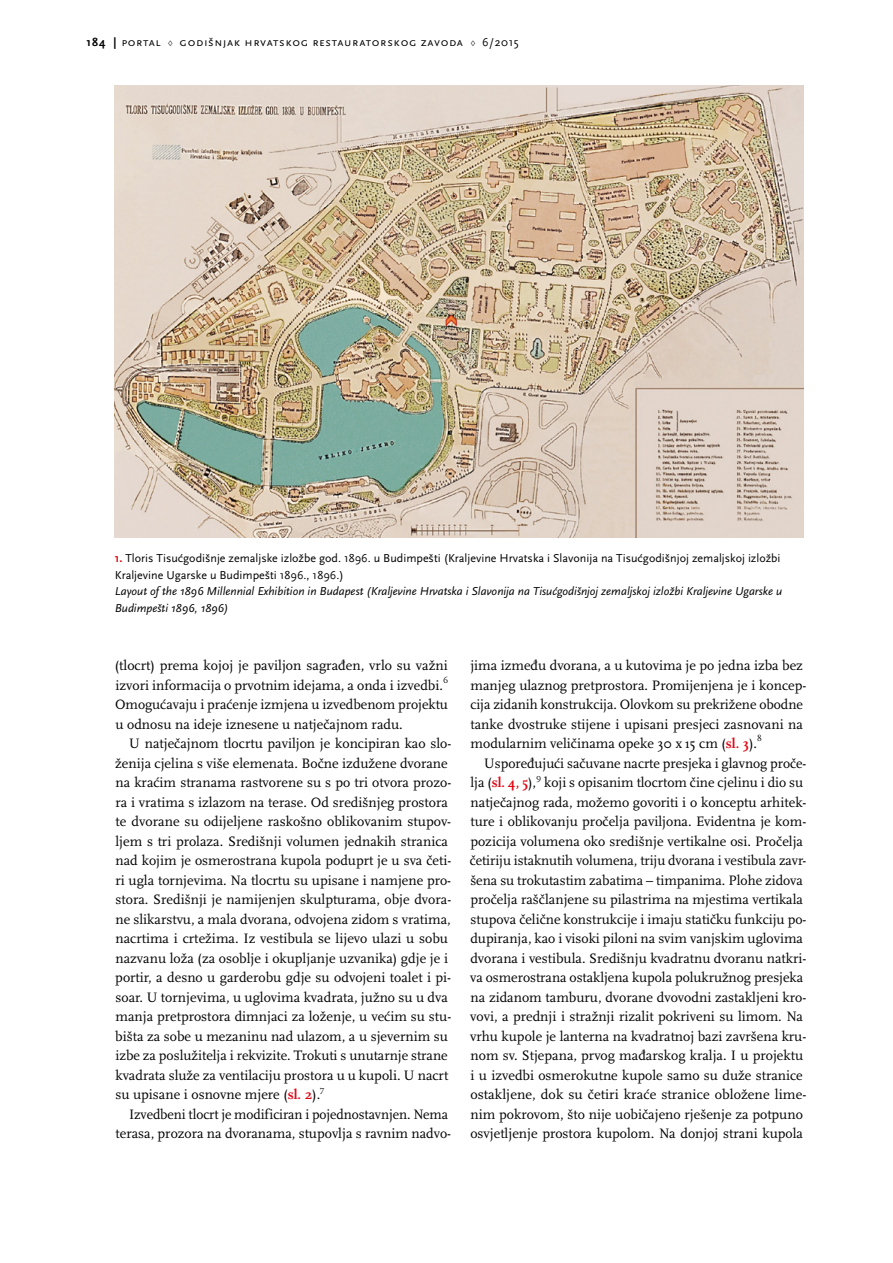
<style>
.page{position:relative;width:893px;height:1263px;background:#fff}
.page>*{position:absolute;margin:0;border:0;box-sizing:border-box;transform-origin:0 0}
.t1{font:14.25px/19.5px "Scala Pro";color:#000}
.t2{font:12px/16.5px "Scala Sans Pro";color:#000}
.t3{font:italic 12px/16.5px "Scala Sans Pro";color:#000}
.t4{font:12px "Scala Sans Pro";letter-spacing:.05em;color:#000}
.t5{font:8.55px "Scala Pro";color:#000}
.s1{font-weight:700}
.s2{font-family:"Scala Pro"}
.s3{font-weight:700;color:#e30613}
</style>
<div class="page">
<img style="left:115px;top:85px;width:689px;height:452px">
<p class="t4" style="left:87px;top:35px;width:434px"><span class="s1">184 |</span> portal <span class="s2">♢</span> Godišnjak Hrvatskog restauratorskog zavoda <span class="s2">♢</span> 6/2015</p>
<p class="t2" style="left:115px;top:550px;width:667px"><span class="s3">1.</span> Tloris Tisućgodišnje zemaljske izložbe god. 1896. u Budimpešti (Kraljevine Hrvatska i Slavonija na Tisućgodišnjoj zemaljskoj izložbi<br>Kraljevine Ugarske u Budimpešti 1896., 1896.)</p>
<p class="t3" style="left:115px;top:583px;width:669px">Layout of the 1896 Millennial Exhibition in Budapest (Kraljevine Hrvatska i Slavonija na Tisućgodišnjoj zemaljskoj izložbi Kraljevine Ugarske u<br>Budimpešti 1896, 1896)</p>
<p class="t1" style="left:115px;top:656px;width:335px">(tlocrt) prema kojoj je paviljon sagrađen, vrlo su važni izvori informacija o prvotnim idejama, a onda i izvedbi.</p>
<p class="t5" style="left:443px;top:675px;width:7px">6</p>
<p class="t1" style="left:115px;top:695px;width:334px">Omogućavaju i praćenje izmjena u izvedbenom projektu u odnosu na ideje iznesene u natječajnom radu.</p>
<p class="t1" style="left:115px;top:734px;width:338px;text-indent:14px">U natječajnom tlocrtu paviljon je koncipiran kao slo&shy;ženija cjelina s više elemenata. Bočne izdužene dvorane na kraćim stranama rastvorene su s po tri otvora prozo&shy;ra i vratima s izlazom na terase. Od središnjeg prostora te dvorane su odijeljene raskošno oblikovanim stupov&shy;ljem s tri prolaza. Središnji volumen jednakih stranica nad kojim je osmerostrana kupola poduprt je u sva četi&shy;ri ugla tornjevima. Na tlocrtu su upisane i namjene pro&shy;stora. Središnji je namijenjen skulpturama, obje dvora&shy;ne slikarstvu, a mala dvorana, odvojena zidom s vratima, nacrtima i crtežima. Iz vestibula se lijevo ulazi u sobu nazvanu loža (za osoblje i okupljanje uzvanika) gdje je i portir, a desno u garderobu gdje su odvojeni toalet i pi&shy;soar. U tornjevima, u uglovima kvadrata, južno su u dva manja pretprostora dimnjaci za loženje, u većim su stu&shy;bišta za sobe u mezaninu nad ulazom, a u sjevernim su izbe za poslužitelja i rekvizite. Trokuti s unutarnje strane kvadrata služe za ventilaciju prostora u u kupoli. U nacrt su upisane i osnovne mjere (<span class="s3">sl. 2</span>).</p>
<p class="t5" style="left:320px;top:1084px;width:6px">7</p>
<p class="t1" style="left:115px;top:1104px;width:337px;text-align:right">Izvedbeni tlocrt je modificiran i pojednostavnjen. Nema terasa, prozora na dvoranama, stupovlja s ravnim nadvo-</p>
<p class="t1" style="left:470px;top:656px;width:337px">jima između dvorana, a u kutovima je po jedna izba bez manjeg ulaznog pretprostora. Promijenjena je i koncep&shy;cija zidanih konstrukcija. Olovkom su prekrižene obodne tanke dvostruke stijene i upisani presjeci zasnovani na modularnim veličinama opeke 30 x 15 cm (<span class="s3">sl. 3</span>).</p>
<p class="t5" style="left:757px;top:733px;width:6px">8</p>
<p class="t1" style="left:470px;top:753px;width:337px;text-indent:13px">Uspoređujući sačuvane nacrte presjeka i glavnog proče&shy;lja (<span class="s3">sl. 4, 5</span>),</p>
<p class="t5" style="left:536px;top:772px;width:7px">9</p>
<p class="t1" style="left:470px;top:773px;width:338px;text-indent:74px">koji s opisanim tlocrtom čine cjelinu i dio su natječajnog rada, možemo govoriti i o konceptu arhitek&shy;ture i oblikovanju pročelja paviljona. Evidentna je kom&shy;pozicija volumena oko središnje vertikalne osi. Pročelja četiriju istaknutih volumena, triju dvorana i vestibula zavr&shy;šena su trokutastim zabatima – timpanima. Plohe zidova pročelja raščlanjene su pilastrima na mjestima vertikala stupova čelične konstrukcije i imaju statičku funkciju po&shy;dupiranja, kao i visoki piloni na svim vanjskim uglovima dvorana i vestibula. Središnju kvadratnu dvoranu natkri&shy;va osmerostrana ostakljena kupola polukružnog presjeka na zidanom tamburu, dvorane dvovodni zastakljeni kro&shy;vovi, a prednji i stražnji rizalit pokriveni su limom. Na vrhu kupole je lanterna na kvadratnoj bazi završena kru&shy;nom sv. Stjepana, prvog mađarskog kralja. I u projektu i u izvedbi osmerokutne kupole samo su duže stranice ostakljene, dok su četiri kraće stranice obložene lime&shy;nim pokrovom, što nije uobičajeno rješenje za potpuno osvjetljenje prostora kupolom. Na donjoj strani kupola</p>
</div>
